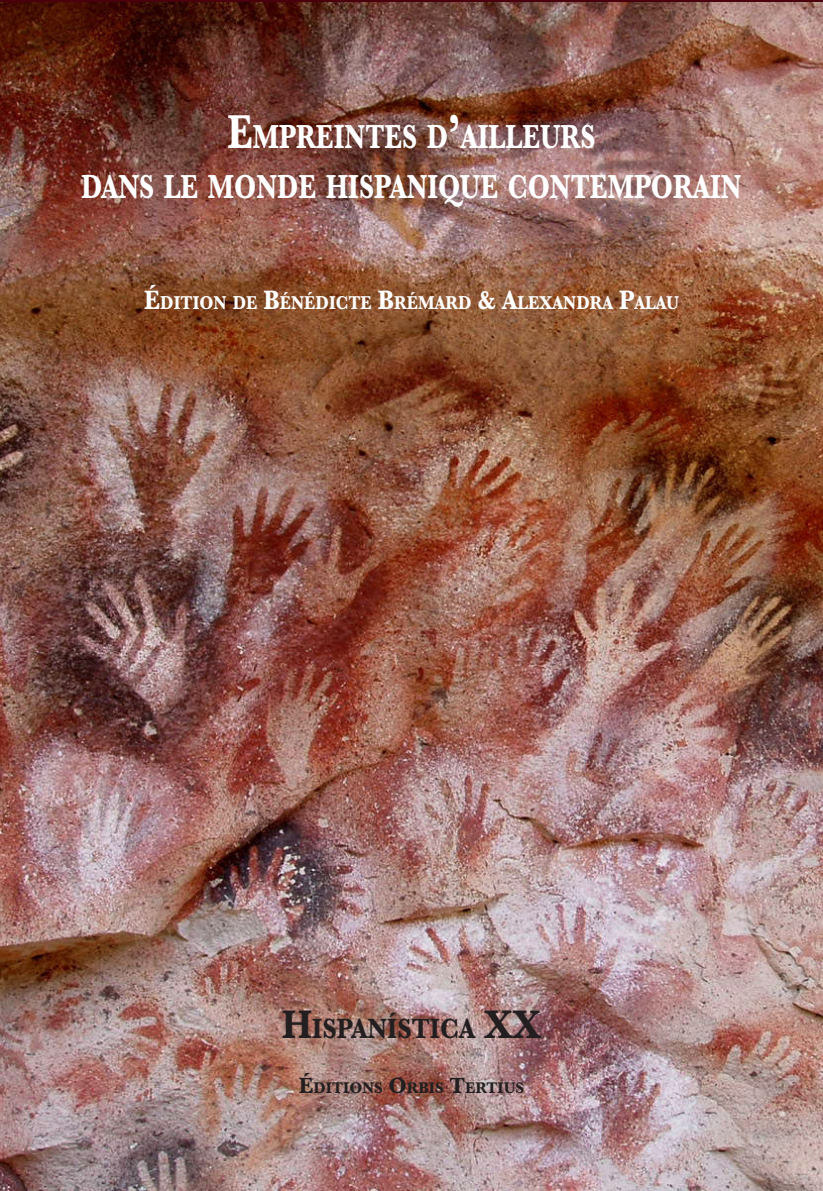
<style>
.page{position:relative;width:823px;height:1191px;background:#fff}
.page>*{position:absolute;margin:0;border:0;box-sizing:border-box;transform-origin:0 0}
.subtítulo_blanco{font:700 34.6px/50px "Baskerville";color:#fff;text-align:center;scale:.77 1}
.subtítulo_blanco-2{font:700 29px "Baskerville";color:#231f20;scale:.87 1}
.títulos_negro{font:700 19.4px "Baskerville";color:#fff;scale:.87 1}
.subtítulo_blanco-3{font:700 16px "Baskerville";color:#231f20;scale:.96 1}
.s1{font-size:49.4px}
.s2{font-size:27.6px}
.s3{font-size:41.4px}
.s4{font-size:22.8px}
</style>
<div class="page">
<img style="left:0;top:2px;width:822px;height:1189px">
<p class="subtítulo_blanco" style="left:81px;top:112px;width:858px"><span class="s1">E</span>MPREINTES D<span class="s1">’</span>AILLEURS<br>DANS LE MONDE HISPANIQUE CONTEMPORAIN</p>
<p class="títulos_negro" style="left:144px;top:289px;width:615px"><span class="s2">É</span>DITION DE <span class="s2">B</span>ÉNÉDICTE <span class="s2">B</span>RÉMARD <span class="s2">&amp; A</span>LEXANDRA <span class="s2">P</span>ALAU</p>
<p class="subtítulo_blanco-2" style="left:282px;top:1008px;width:266px"><span class="s3">H</span>ISPANÍSTICA <span class="s3">XX</span></p>
<p class="subtítulo_blanco-3" style="left:298px;top:1076px;width:236px"><span class="s4">É</span>DITIONS <span class="s4">O</span>RBIS <span class="s4">T</span>ERTIUS</p>
</div>
